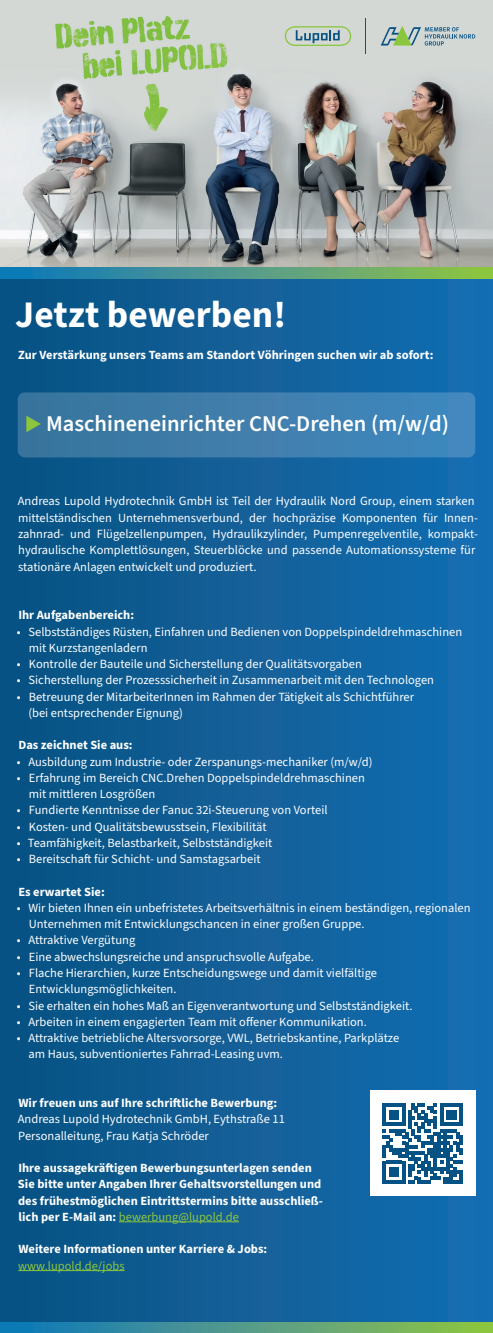
<style>
.page{position:relative;width:493px;height:1333px;background:#fff}
.page>*{position:absolute;margin:0;border:0;box-sizing:border-box;transform-origin:0 0}
.t1{font:700 37.5px "Source Sans 3";color:#fff}
.t2{font:600 22.5px "Source Sans 3";color:#fff}
.t3{font:12.5px/16.2px "Source Sans 3";color:#fff}
.t4{font:700 12.5px/16.2px "Source Sans 3";color:#fff}
.t5{font:12.5px "Source Sans 3";color:#8bc63e}
.s1{font-weight:400;color:#8bc63e}
</style>
<div class="page">
<div style="left:0;top:1px;width:493px;height:1331px;background:linear-gradient(to right,#095281,#166eb3)"></div>
<svg style="left:0;top:1322px;width:493px;height:10px;background:#519c84"></svg>
<img style="left:0;top:0;width:493px;height:268px">
<hr style="left:365px;top:18px;width:1px;height:36px;background:#085384">
<svg style="left:284px;top:26px;width:67px;height:20px"></svg>
<svg style="left:380px;top:26px;width:95px;height:20px;background:#a6bdb7"></svg>
<hr style="left:119px;top:1221px;width:120px;height:1px;background:#8bc63e">
<hr style="left:18px;top:1270px;width:106px;height:1px;background:#8bc63e">
<svg style="left:0;top:268px;width:493px;height:10px;background:#519c84"></svg>
<div style="left:18px;top:392px;width:457px;height:65px;background:linear-gradient(to right,#3a749b,#4389c0);border-radius:7px"></div>
<div style="left:370px;top:1090px;width:105px;height:105px;background:#fff"></div>
<svg style="left:382px;top:1103px;width:80px;height:80px"></svg>
<svg style="left:26px;top:415px;width:15px;height:17px"></svg>
<h1 class="t1" style="left:15px;top:289px;width:272px">Jetzt bewerben!</h1>
<p class="t4" style="left:18px;top:347px;width:416px">Zur Verstärkung unsers Teams am Standort Vöhringen suchen wir ab sofort:</p>
<h2 class="t2" style="left:46px;top:409px;width:404px">Maschineneinrichter CNC-Drehen (m/w/d)</h2>
<p class="t3" style="left:18px;top:493px;width:461px">Andreas Lupold Hydrotechnik GmbH ist Teil der Hydraulik Nord Group, einem starken mittelständischen Unternehmensverbund, der hochpräzise Komponenten für Innen&shy;zahnrad- und Flügelzellenpumpen, Hydraulikzylinder, Pumpenregelventile, kompakt&shy;hydraulische Komplettlösungen, Steuerblöcke und passende Automationssysteme für stationäre Anlagen entwickelt und produziert.</p>
<p class="t4" style="left:18px;top:607px;width:117px">Ihr Aufgabenbereich:</p>
<p class="t3" style="left:29px;top:623px;width:435px;text-indent:-12px">• Selbstständiges Rüsten, Einfahren und Bedienen von Doppelspindeldrehmaschinen mit Kurzstangenladern</p>
<p class="t3" style="left:17px;top:655px;width:346px">• Kontrolle der Bauteile und Sicherstellung der Qualitätsvorgaben</p>
<p class="t3" style="left:17px;top:672px;width:418px">• Sicherstellung der Prozesssicherheit in Zusammenarbeit mit den Technologen</p>
<p class="t3" style="left:28px;top:688px;width:387px;text-indent:-11px">• Betreuung der MitarbeiterInnen im Rahmen der Tätigkeit als Schichtführer (bei entsprechender Eignung)</p>
<p class="t4" style="left:18px;top:737px;width:116px">Das zeichnet Sie aus:</p>
<p class="t3" style="left:17px;top:753px;width:357px">• Ausbildung zum Industrie- oder Zerspanungs-mechaniker (m/w/d)</p>
<p class="t3" style="left:29px;top:769px;width:337px;text-indent:-12px">• Erfahrung im Bereich CNC.Drehen Doppelspindeldrehmaschinen mit mittleren Losgrößen</p>
<p class="t3" style="left:17px;top:802px;width:312px">• Fundierte Kenntnisse der Fanuc 32i-Steuerung von Vorteil</p>
<p class="t3" style="left:17px;top:818px;width:251px">• Kosten- und Qualitätsbewusstsein, Flexibilität</p>
<p class="t3" style="left:17px;top:834px;width:257px">• Teamfähigkeit, Belastbarkeit, Selbstständigkeit</p>
<p class="t3" style="left:17px;top:850px;width:245px">• Bereitschaft für Schicht- und Samstagsarbeit</p>
<p class="t4" style="left:18px;top:883px;width:88px">Es erwartet Sie:</p>
<p class="t3" style="left:29px;top:899px;width:443px;text-indent:-12px">• Wir bieten Ihnen ein unbefristetes Arbeitsverhältnis in einem beständigen, regionalen<br>Unternehmen mit Entwicklungschancen in einer großen Gruppe.</p>
<p class="t3" style="left:17px;top:932px;width:120px">• Attraktive Vergütung</p>
<p class="t3" style="left:17px;top:948px;width:298px">• Eine abwechslungsreiche und anspruchsvolle Aufgabe.</p>
<p class="t3" style="left:29px;top:964px;width:349px;text-indent:-12px">• Flache Hierarchien, kurze Entscheidungswege und damit vielfältige<br>Entwicklungsmöglichkeiten.</p>
<p class="t3" style="left:17px;top:997px;width:397px">• Sie erhalten ein hohes Maß an Eigenverantwortung und Selbstständigkeit.</p>
<p class="t3" style="left:17px;top:1013px;width:351px">• Arbeiten in einem engagierten Team mit offener Kommunikation.</p>
<p class="t3" style="left:29px;top:1029px;width:372px;text-indent:-12px">• Attraktive betriebliche Altersvorsorge, VWL, Betriebskantine, Parkplätze am Haus, subventioniertes Fahrrad-Leasing uvm.</p>
<p class="t4" style="left:18px;top:1094px;width:260px">Wir freuen uns auf Ihre schriftliche Bewerbung:</p>
<p class="t3" style="left:18px;top:1110px;width:268px">Andreas Lupold Hydrotechnik GmbH, Eythstraße 11<br>Personalleitung, Frau Katja Schröder</p>
<p class="t4" style="left:18px;top:1159px;width:306px">Ihre aussagekräftigen Bewerbungsunterlagen senden Sie bitte unter Angaben Ihrer Gehaltsvorstellungen und des frühestmöglichen Eintrittstermins bitte ausschließ&shy;lich per E-Mail an: <span class="s1">bewerbung@lupold.de</span></p>
<p class="t4" style="left:18px;top:1240px;width:250px">Weitere Informationen unter Karriere &amp; Jobs:</p>
<p class="t5" style="left:18px;top:1257px;width:108px">www.lupold.de/jobs</p>
</div>
